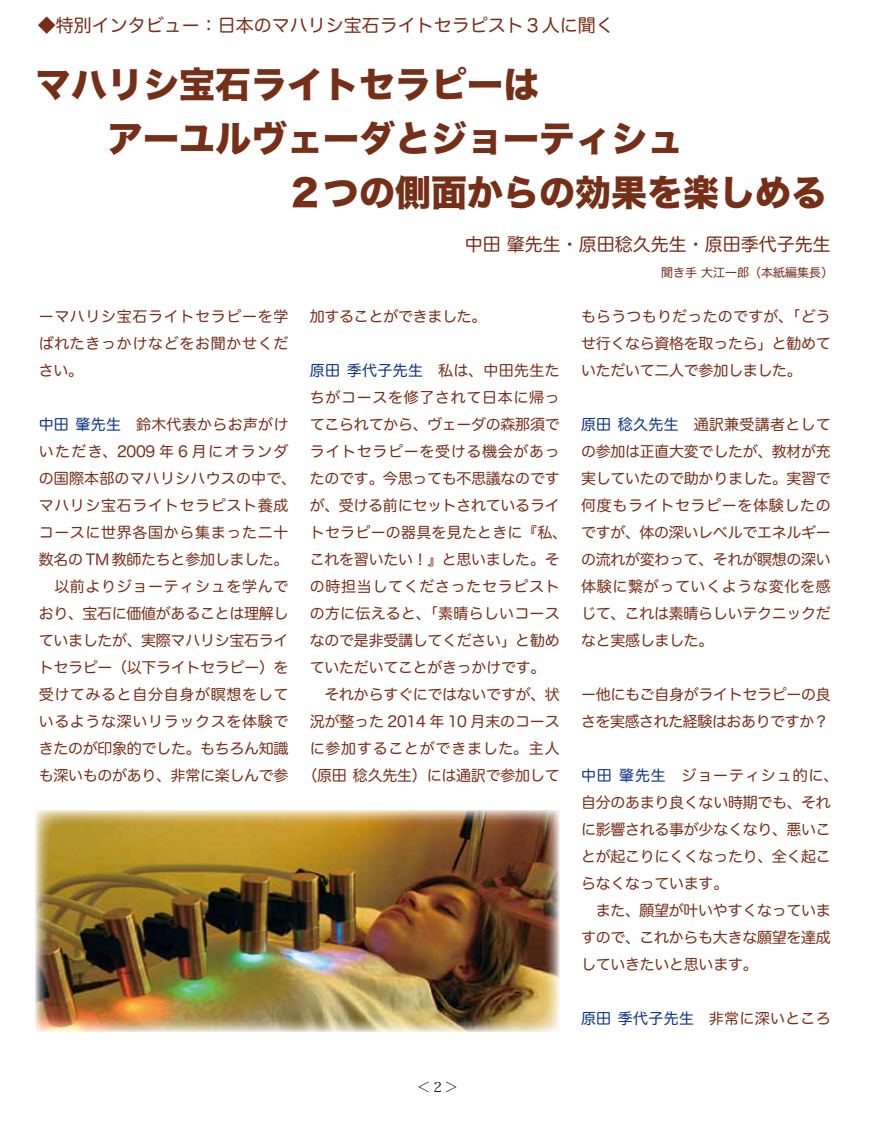
<style>
.page{position:relative;width:872px;height:1127px;background:#fff}
.page>*{position:absolute;margin:0;border:0;box-sizing:border-box;transform-origin:0 0}
.t1{font:36px "Hira Kaku Std W8";color:#772e17}
.t2{font:18px "Hira Maru Pro N W4";color:#772e17}
.t3{font:15px/27px "Hira Maru Pro N W4";letter-spacing:-.02em;color:#772e17;text-align:justify}
.t4{font:15px/27px "Hira Maru Pro N W4";letter-spacing:.01em;color:#772e17}
.t5{font:15px "Hira Maru Pro N W4";letter-spacing:.045em;color:#772e17}
.t6{font:15px "Hira Maru Pro N W4";letter-spacing:.015em;color:#772e17}
.t7{font:15px "Hira Maru Pro N W4";letter-spacing:.02em;color:#772e17}
.t8{font:15px "Hira Maru Pro N W4";letter-spacing:.05em;color:#772e17}
.t9{font:15px "Hira Maru Pro N W4";letter-spacing:.06em;color:#772e17}
.t10{font:15px "Hira Maru Pro N W4";color:#0c3388}
.t11{font:13.8px "Koz Min Pr 6 N";color:#000}
.t12{font:12px "Hira Maru Pro N W4";color:#772e17}
.s1{color:#0c3388}
</style>
<div class="page">
<img style="left:35px;top:810px;width:525px;height:222px">
<p class="t2" style="left:38px;top:9px;width:577px">◆特別インタビュー：日本のマハリシ宝石ライトセラピスト３人に聞く</p>
<h1 class="t1" style="left:35px;top:64px;width:506px">マハリシ宝石ライトセラピーは</h1>
<h1 class="t1" style="left:35px;top:118px;width:650px">　　アーユルヴェーダとジョーティシュ</h1>
<h1 class="t1" style="left:287px;top:172px;width:542px">２つの側面からの効果を楽しめる</h1>
<p class="t2" style="left:465px;top:228px;width:367px">中田肇先生・原田稔久先生・原田季代子先生</p>
<p class="t12" style="left:661px;top:262px;width:173px">聞き手大江一郎（本紙編集長(</p>
<p class="t3" style="left:39px;top:302px;width:251px">ーマハリシ宝石ライトセラピーを学ばれたきっかけなどをお聞かせください。</p>
<p class="t4" style="left:39px;top:410px;width:259px"><span class="s1">中田肇先生</span>　鈴木代表からお声がけいただき、2009 年 6 月にオランダの国際本部のマハリシハウスの中で、マハリシ宝石ライトセラピスト養成コースに世界各国から集まった二十数名の TM 教師たちと参加しました。　以前よりジョーティシュを学んでおり、宝石に価値があることは理解していましたが、実際マハリシ宝石ライトセラピー（以下ライトセラピー）を受けてみると自分自身が瞑想をしているような深いリラックスを体験できたのが印象的でした。もちろん知識も深いものがあり、非常に楽しんで参</p>
<p class="t3" style="left:310px;top:302px;width:178px">加することができました。</p>
<p class="t7" style="left:310px;top:357px;width:251px"><span class="s1">原田季代子先生</span>　私は、中田先生た</p>
<p class="t5" style="left:310px;top:384px;width:251px">ちがコースを修了されて日本に帰っ</p>
<p class="t3" style="left:310px;top:410px;width:251px">てこられてから、ヴェーダの森那須で</p>
<p class="t5" style="left:310px;top:438px;width:251px">ライトセラピーを受ける機会があっ</p>
<p class="t3" style="left:310px;top:464px;width:251px">たのです。今思っても不思議なのです</p>
<p class="t3" style="left:310px;top:491px;width:251px">が、受ける前にセットされているライ</p>
<p class="t6" style="left:310px;top:519px;width:259px">トセラピーの器具を見たときに『私、</p>
<p class="t3" style="left:310px;top:545px;width:251px">これを習いたい！』と思いました。そ</p>
<p class="t5" style="left:310px;top:573px;width:251px">の時担当してくださったセラピスト</p>
<p class="t6" style="left:310px;top:600px;width:251px">の方に伝えると、「素晴らしいコース</p>
<p class="t3" style="left:310px;top:626px;width:251px">なので是非受講してください」と勧め</p>
<p class="t3" style="left:310px;top:653px;width:237px">ていただいてことがきっかけです。</p>
<p class="t3" style="left:310px;top:680px;width:251px">　それからすぐにではないですが、状</p>
<p class="t3" style="left:310px;top:707px;width:251px">況が整った 2014 年 10 月末のコース</p>
<p class="t8" style="left:310px;top:735px;width:251px">に参加することができました。主人</p>
<p class="t3" style="left:302px;top:761px;width:259px">（原田稔久先生）には通訳で参加して</p>
<p class="t3" style="left:581px;top:302px;width:251px">もらうつもりだったのですが、「どうせ行くなら資格を取ったら」と勧めていただいて二人で参加しました。</p>
<p class="t3" style="left:581px;top:410px;width:251px"><span class="s1">原田稔久先生</span>　通訳兼受講者としての参加は正直大変でしたが、教材が充実していたので助かりました。実習で何度もライトセラピーを体験したのですが、体の深いレベルでエネルギーの流れが変わって、それが瞑想の深い体験に繋がっていくような変化を感じて、これは素晴らしいテクニックだなと実感しました。</p>
<p class="t3" style="left:581px;top:680px;width:251px">ー他にもご自身がライトセラピーの良さを実感された経験はおありですか?</p>
<p class="t9" style="left:619px;top:762px;width:221px"><span class="s1">肇先生　</span>ジョーティシュ的に、</p>
<p class="t10" style="left:581px;top:762px;width:32px">中田</p>
<p class="t3" style="left:581px;top:788px;width:251px;text-align:left">自分のあまり良くない時期でも、それに影響される事が少なくなり、悪いことが起こりにくくなったり、全く起こらなくなっています。<br>　また、願望が叶いやすくなっていますので、これからも大きな願望を達成していきたいと思います。</p>
<p class="t7" style="left:581px;top:1005px;width:251px"><span class="s1">原田季代子先生</span>　非常に深いところ</p>
<p class="t11" style="left:417px;top:1079px;width:43px">&gt;２&lt;</p>
</div>
